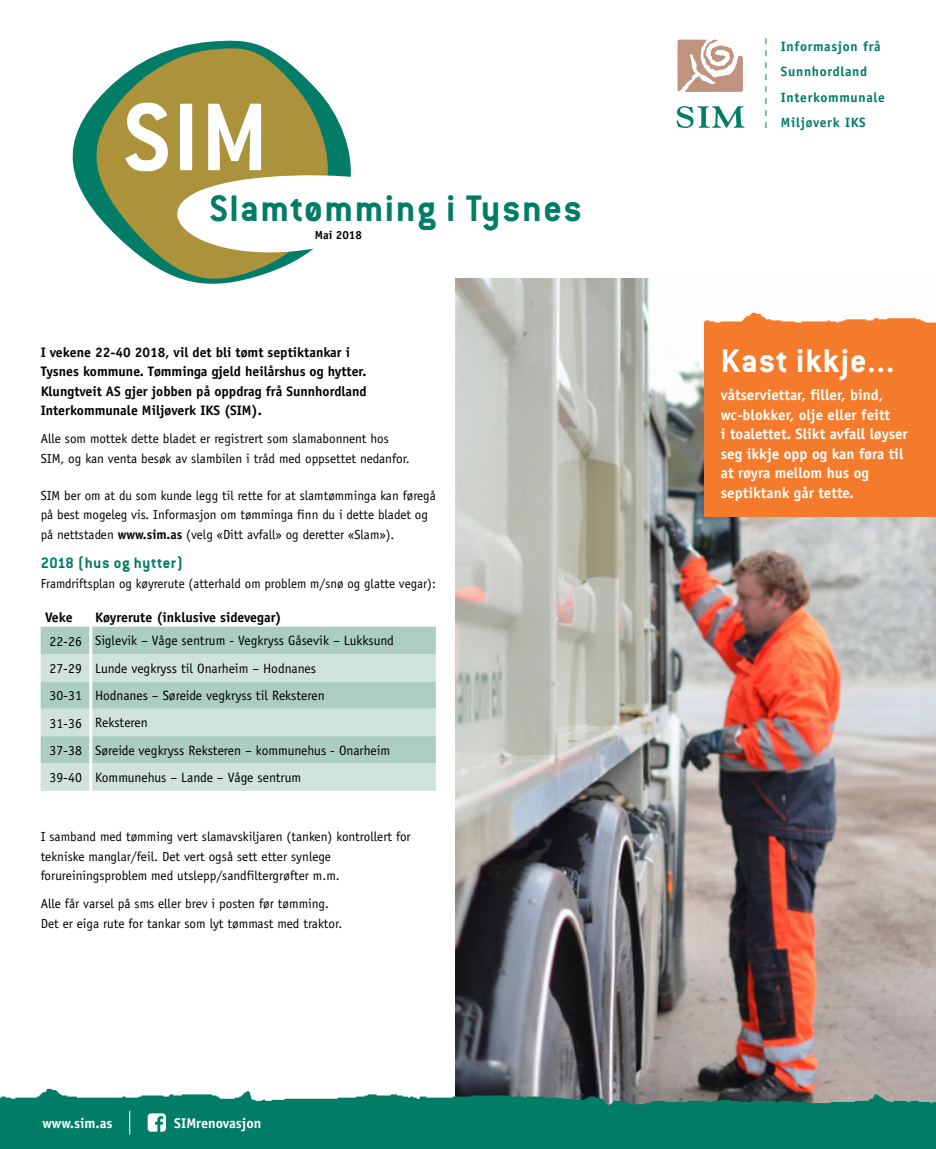
<style>
.page{position:relative;width:936px;height:1149px;background:#fff}
.page>*{position:absolute;margin:0;border:0;box-sizing:border-box;transform-origin:0 0}
.t1{font:700 40.5px "Conduit ITC";letter-spacing:.04em;color:#007c67}
.t2{font:700 36px "Conduit ITC";letter-spacing:.03em;color:#fff}
.t3{font:700 16.5px "Conduit ITC";letter-spacing:.04em;color:#007c67}
.t4{font:700 15px/19.5px "Officina Sans";color:#fff}
.t5{font:700 14.1px "Officina Sans";color:#fff}
.t6{font:700 13.8px/19.5px "Officina Sans";color:#000}
.t7{font:13.5px/27.3px "Officina Sans";color:#000}
.t8{font:700 13.5px/25.5px "Officina Sans";letter-spacing:.05em;color:#007c67}
.t9{font:13.2px/19.5px "Officina Sans";color:#000}
.t10{font:700 11.7px "Officina Sans";color:#000}
.s1{font-weight:700}
.s2{font-size:13.8px}
</style>
<div class="page">
<svg style="left:72px;top:40px;width:183px;height:148px"></svg>
<svg style="left:80px;top:44px;width:248px;height:240px"></svg>
<svg style="left:125px;top:103px;width:226px;height:154px"></svg>
<img style="left:455px;top:278px;width:480px;height:798px">
<svg style="left:765px;top:38px;width:1px;height:90px"></svg>
<div style="left:41px;top:626px;width:395px;height:28px;background:#abcdc4"></div>
<svg style="left:41px;top:654px;width:395px;height:136px;background:#c1d9d3"></svg>
<hr style="left:89px;top:626px;width:3px;height:28px;background:#fff">
<hr style="left:89px;top:654px;width:3px;height:27px;background:#fff">
<hr style="left:89px;top:681px;width:3px;height:27px;background:#fff">
<hr style="left:89px;top:708px;width:3px;height:28px;background:#fff">
<hr style="left:89px;top:736px;width:3px;height:27px;background:#fff">
<hr style="left:89px;top:763px;width:3px;height:27px;background:#fff">
<div style="left:704px;top:340px;width:231px;height:176px;background:#f47b2b"></div>
<svg style="left:677px;top:39px;width:66px;height:53px"></svg>
<svg style="left:676px;top:106px;width:68px;height:22px"></svg>
<img style="left:0;top:1076px;width:935px;height:72px">
<img style="left:704px;top:301px;width:231px;height:39px">
<svg style="left:148px;top:1112px;width:18px;height:19px"></svg>
<svg style="left:129px;top:1110px;width:1px;height:24px"></svg>
<h1 class="t1" style="left:210px;top:185px;width:373px">Slamtømming i Tysnes</h1>
<p class="t10" style="left:315px;top:227px;width:49px">Mai 2018</p>
<p class="t6" style="left:41px;top:342px;width:327px">I vekene 22-40 2018, vil det bli tømt septiktankar i Tysnes kommune. Tømminga gjeld heilårshus og hytter.<br>Klungtveit AS gjer jobben på oppdrag frå Sunnhordland Interkommunale Miljøverk IKS (SIM).</p>
<p class="t9" style="left:41px;top:429px;width:370px">Alle som mottek dette bladet er registrert som slamabonnent hos<br>SIM, og kan venta besøk av slambilen i tråd med oppsettet nedanfor.</p>
<p class="t9" style="left:41px;top:485px;width:396px">SIM ber om at du som kunde legg til rette for at slamtømminga kan føregå på best mogeleg vis. Informasjon om tømminga finn du i dette bladet og på nettstaden <span class="s1">www.sim.as</span> (velg «Ditt avfall» og deretter «Slam»).</p>
<p class="t3" style="left:41px;top:553px;width:144px">2018 (hus og hytter)</p>
<p class="t9" style="left:41px;top:573px;width:396px">Framdriftsplan og køyrerute (atterhald om problem m/snø og glatte vegar):</p>
<p class="t6" style="left:45px;top:607px;width:29px">Veke</p>
<p class="t6" style="left:95px;top:607px;width:188px">Køyrerute (inklusive sidevegar)</p>
<p class="t7" style="left:49px;top:627px;width:346px"><span class="s2">22-26</span> Siglevik – Våge sentrum - Vegkryss Gåsevik – Lukksund <span class="s2">27-29</span> Lunde vegkryss til Onarheim – Hodnanes<br><span class="s2">30-31</span> Hodnanes – Søreide vegkryss til Reksteren<br><span class="s2">31-36</span> Reksteren<br><span class="s2">37-38</span> Søreide vegkryss Reksteren – kommunehus - Onarheim <span class="s2">39-40</span> Kommunehus – Lande – Våge sentrum</p>
<p class="t9" style="left:41px;top:826px;width:371px">I samband med tømming vert slamavskiljaren (tanken) kontrollert for tekniske manglar/feil. Det vert også sett etter synlege forureiningsproblem med utslepp/sandfiltergrøfter m.m.</p>
<p class="t9" style="left:41px;top:893px;width:303px">Alle får varsel på sms eller brev i posten før tømming.<br>Det er eiga rute for tankar som lyt tømmast med traktor.</p>
<p class="t5" style="left:43px;top:1113px;width:71px">www.sim.as</p>
<p class="t5" style="left:174px;top:1113px;width:89px">SIMrenovasjon</p>
<p class="t8" style="left:781px;top:33px;width:106px">Informasjon frå<br>Sunnhordland<br>Interkommunale<br>Miljøverk IKS</p>
<h2 class="t2" style="left:720px;top:339px;width:175px">Kast ikkje...</h2>
<p class="t4" style="left:720px;top:385px;width:188px">våtserviettar, filler, bind, wc-blokker, olje eller feitt<br>i toalettet. Slikt avfall løyser seg ikkje opp og kan føra til at røyra mellom hus og septiktank går tette.</p>
</div>
